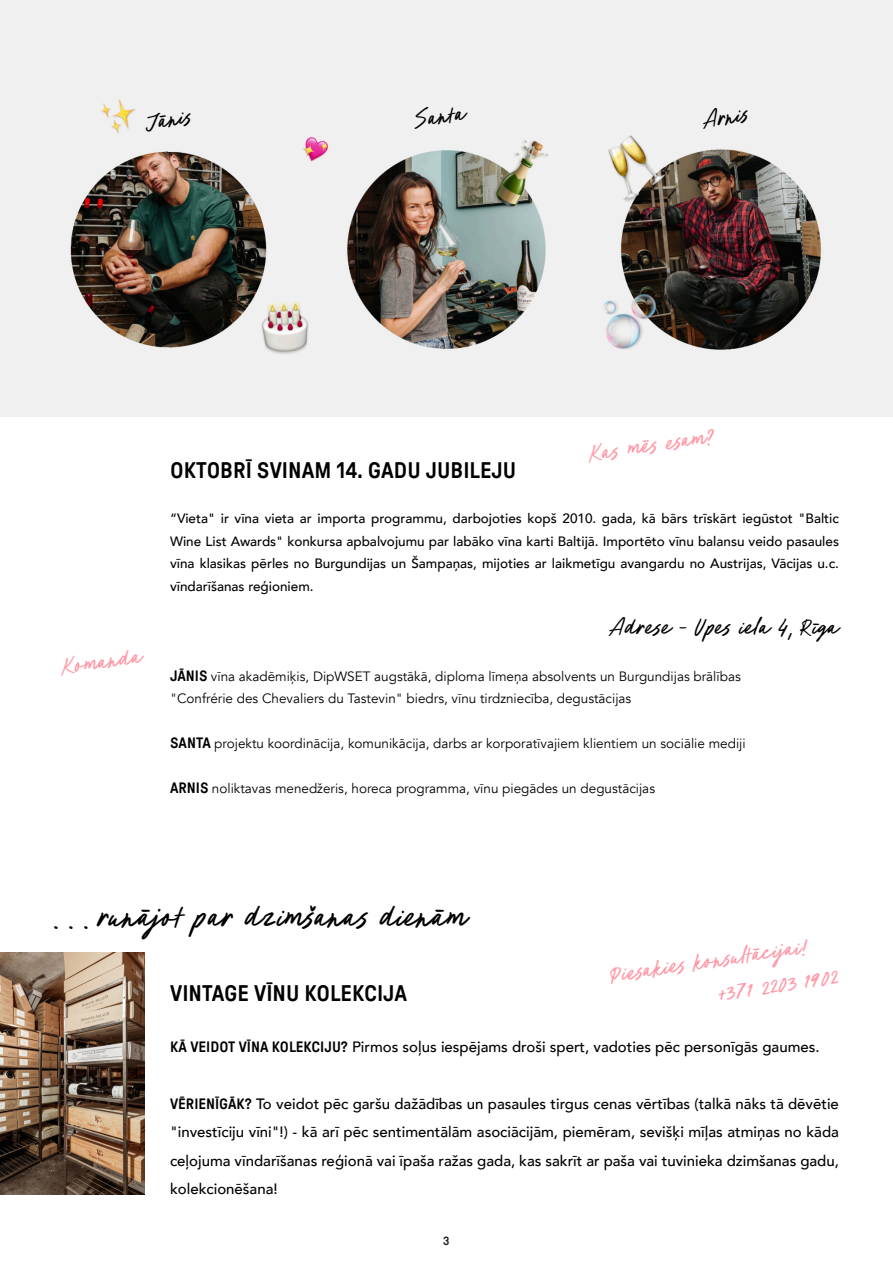
<style>
.page{position:relative;width:893px;height:1263px;background:#fff}
.page>*{position:absolute;margin:0;border:0;box-sizing:border-box;transform-origin:0 0}
.t1{font:37.5px "Des Montilles";color:#000}
.t2{font:27px "Des Montilles";color:#ff9aa8}
.t3{font:27px "Des Montilles";color:#000}
.t4{font:500 22.5px "GT Pressura";color:#000}
.t5{font:500 15px/28.5px "Avenir";color:#000;text-align:justify}
.t6{font:13.5px "Avenir";color:#000}
.t7{font:500 13.5px/22.5px "Avenir";color:#000;text-align:justify}
.t8{font:500 12px "GT Pressura";color:#231f20}
.s1{font-family:"GT Pressura";font-weight:500;font-size:15px}
.s2{font-family:"GT Pressura"}
</style>
<div class="page">
<img style="left:0;top:0;width:893px;height:417px">
<img style="left:0;top:952px;width:145px;height:242px">
<p class="t3" style="left:142px;top:107px;width:49px;rotate:-9deg">Jānis</p>
<p class="t3" style="left:411px;top:104px;width:54px;rotate:-9deg">Santa</p>
<p class="t3" style="left:699px;top:104px;width:49px;rotate:-9deg">Arnis</p>
<p class="t2" style="left:58px;top:651px;width:85px;rotate:-9deg">Komanda</p>
<p class="t2" style="left:585px;top:438px;width:130px;rotate:-9deg">Kas mēs esam?</p>
<p class="t4" style="left:170px;top:457px;width:348px">OKTOBRĪ SVINAM 14. GADU JUBILEJU</p>
<p class="t7" style="left:170px;top:506px;width:670px">“Vieta" ir vīna vieta ar importa programmu, darbojoties kopš 2010. gada, kā bārs trīskārt iegūstot "Baltic Wine List Awards" konkursa apbalvojumu par labāko vīna karti Baltijā. Importēto vīnu balansu veido pasaules vīna klasikas pērles no Burgundijas un Šampaņas, mijoties ar laikmetīgu avangardu no Austrijas, Vācijas u.c. vīndarīšanas reģioniem.</p>
<p class="t3" style="left:609px;top:610px;width:232px">Adrese – Upes iela 4, Rīga</p>
<p class="t6" style="left:170px;top:668px;width:572px"><span class="s1">JĀNIS</span> vīna akadēmiķis, DipWSET augstākā, diploma līmeņa absolvents un Burgundijas brālības</p>
<p class="t6" style="left:170px;top:690px;width:463px">"Confrérie des Chevaliers du Tastevin" biedrs, vīnu tirdzniecība, degustācijas</p>
<p class="t6" style="left:170px;top:735px;width:577px"><span class="s1">SANTA</span> projektu koordinācija, komunikācija, darbs ar korporatīvajiem klientiem un sociālie mediji</p>
<p class="t6" style="left:170px;top:780px;width:486px"><span class="s1">ARNIS</span> noliktavas menedžeris, horeca programma, vīnu piegādes un degustācijas</p>
<p class="t1" style="left:54px;top:893px;width:415px">. . . runājot par dzimšanas dienām</p>
<p class="t2" style="left:608px;top:960px;width:202px;rotate:-9deg">Piesakies konsultācijai!</p>
<p class="t2" style="left:716px;top:978px;width:122px;rotate:-9deg">+371 2203 1902</p>
<p class="t4" style="left:170px;top:979px;width:239px">VINTAGE VĪNU KOLEKCIJA</p>
<p class="t5" style="left:170px;top:1031px;width:651px"><span class="s2">KĀ VEIDOT VĪNA KOLEKCIJU?</span> Pirmos soļus iespējams droši spert, vadoties pēc personīgās gaumes.</p>
<p class="t5" style="left:170px;top:1088px;width:670px"><span class="s2">VĒRIENĪGĀK?</span> To veidot pēc garšu dažādības un pasaules tirgus cenas vērtības (talkā nāks tā dēvētie "investīciju vīni"!) - kā arī pēc sentimentālām asociācijām, piemēram, sevišķi mīļas atmiņas no kāda ceļojuma vīndarīšanas reģionā vai īpaša ražas gada, kas sakrīt ar paša vai tuvinieka dzimšanas gadu, kolekcionēšana!</p>
<p class="t8" style="left:443px;top:1233px;width:8px">3</p>
</div>
